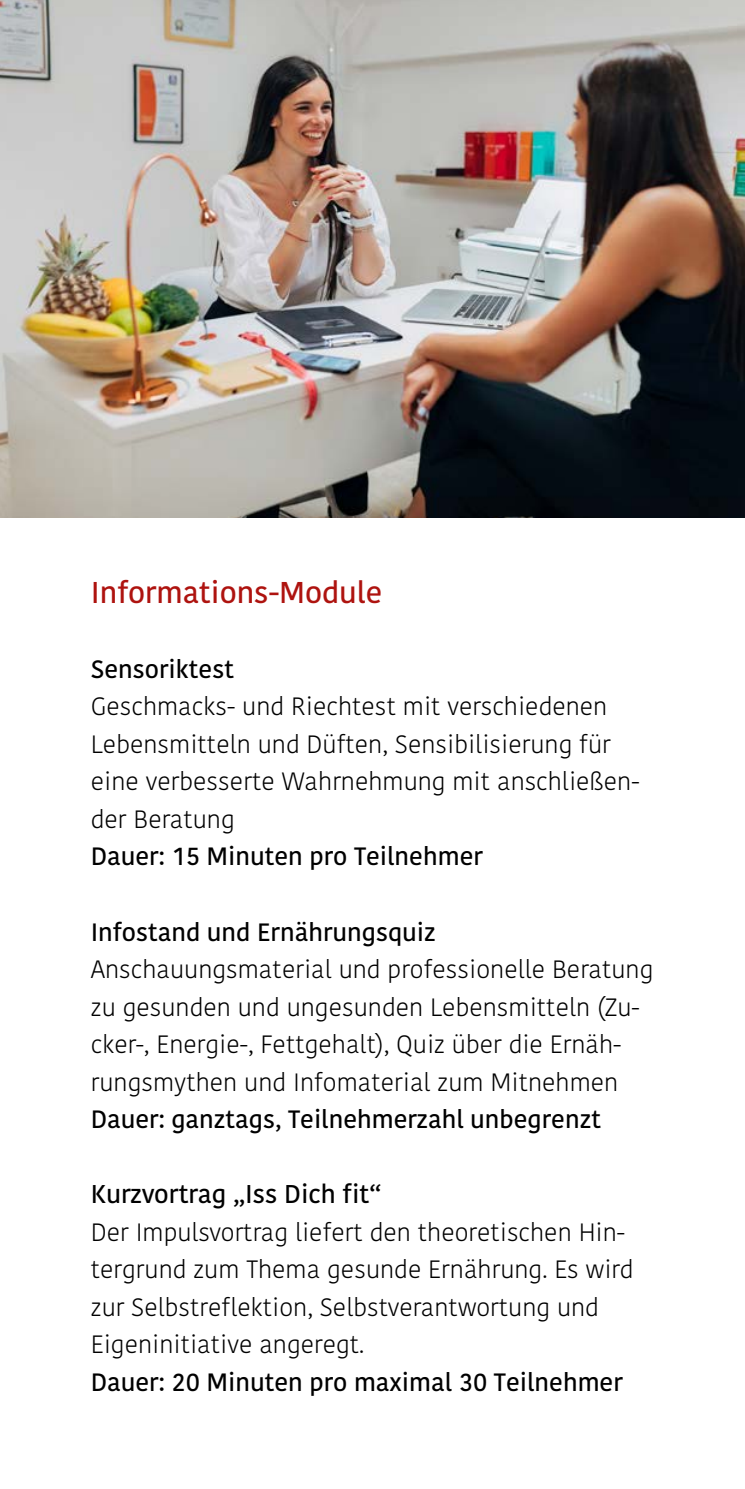
<style>
.page{position:relative;width:745px;height:1489px;background:#fff}
.page>*{position:absolute;margin:0;border:0;box-sizing:border-box;transform-origin:0 0}
._03_Texte_Subheadline_Kohinoor_Medium_12p{font:500 30px "Kohinoor KBS";color:#ae130f}
._03_Texte_Subheadline_Kohinoor_Medium_10_{font:500 25.5px "Kohinoor KBS";color:#000}
._03_Texte_Fließtext_Kohinoor_Light_10pt{font:300 25px/37.5px "Kohinoor KBS";color:#000}
._03_Texte_Fließtext_Kohinoor_Light_10pt-2{font:500 25px "Kohinoor KBS";color:#000}
</style>
<div class="page">
<img style="left:0;top:0;width:744px;height:518px">
<h2 class="_03_Texte_Subheadline_Kohinoor_Medium_12p" style="left:91px;top:573px;width:293px">Informations-Module</h2>
<p class="_03_Texte_Fließtext_Kohinoor_Light_10pt-2" style="left:91px;top:653px;width:145px">Sensoriktest</p>
<p class="_03_Texte_Fließtext_Kohinoor_Light_10pt" style="left:91px;top:688px;width:550px">Geschmacks- und Riechtest mit verschiedenen Lebensmitteln und Düften, Sensibilisierung für eine verbesserte Wahrnehmung mit anschließen&shy;der Beratung</p>
<p class="_03_Texte_Fließtext_Kohinoor_Light_10pt-2" style="left:91px;top:840px;width:393px">Dauer: 15 Minuten pro Teilnehmer</p>
<p class="_03_Texte_Fließtext_Kohinoor_Light_10pt-2" style="left:91px;top:915px;width:346px">Infostand und Ernährungsquiz</p>
<p class="_03_Texte_Fließtext_Kohinoor_Light_10pt" style="left:91px;top:950px;width:563px">Anschauungsmaterial und professionelle Beratung zu gesunden und ungesunden Lebensmitteln (Zu&shy;cker-, Energie-, Fettgehalt), Quiz über die Ernäh&shy;rungsmythen und Infomaterial zum Mitnehmen</p>
<p class="_03_Texte_Fließtext_Kohinoor_Light_10pt-2" style="left:91px;top:1103px;width:511px">Dauer: ganztags, Teilnehmerzahl unbegrenzt</p>
<h3 class="_03_Texte_Subheadline_Kohinoor_Medium_10_" style="left:91px;top:1177px;width:292px">Kurzvortrag „Iss Dich fit“</h3>
<p class="_03_Texte_Fließtext_Kohinoor_Light_10pt" style="left:91px;top:1213px;width:543px">Der Impulsvortrag liefert den theoretischen Hin&shy;tergrund zum Thema gesunde Ernährung. Es wird zur Selbstreflektion, Selbstverantwortung und Eigeninitiative angeregt.</p>
<p class="_03_Texte_Fließtext_Kohinoor_Light_10pt-2" style="left:91px;top:1365px;width:533px">Dauer: 20 Minuten pro maximal 30 Teilnehmer</p>
</div>
